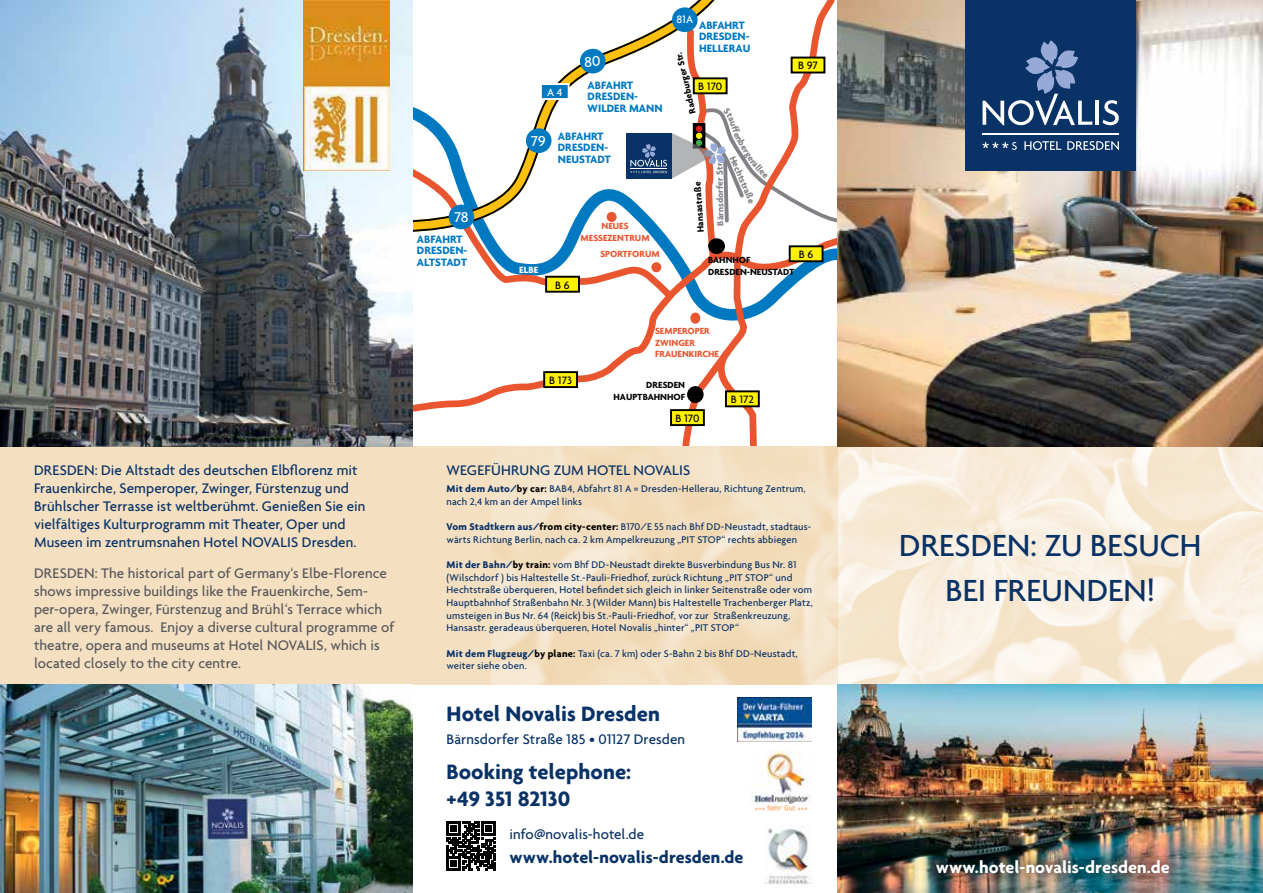
<style>
.page{position:relative;width:1263px;height:893px;background:#fff}
.page>*{position:absolute;margin:0;border:0;box-sizing:border-box;transform-origin:0 0}
.t1{font:500 33px/45px "Agenda";letter-spacing:.005em;color:#093266;text-align:center}
.t2{font:700 22.5px/27px "Agenda";color:#093266}
.t3{font:700 18px "Agenda";letter-spacing:.005em;color:#fff}
.t4{font:700 18px "Agenda";letter-spacing:.005em;color:#093266}
.t5{font:500 15.45px "Agenda";color:#fff}
.t6{font:500 15px/18px "Agenda";letter-spacing:.005em;color:#093266}
.t7{font:500 15px/18px "Agenda";letter-spacing:.005em;color:#58595b}
.t8{font:700 11.55px/11.6px "Agenda";color:#0079c1}
.t9{font:500 11.55px "Agenda";color:#000}
.t10{font:500 11.55px "Agenda";color:#fff}
.t11{font:500 10.5px/12.6px "Agenda";letter-spacing:.015em;color:#093266}
.t12{font:700 9.75px "Agenda";color:#fff}
.t13{font:700 9.6px/11.6px "Agenda";color:#000}
.t14{font:700 9.6px/11.6px "Agenda";color:#e9552f}
.t15{font:700 9.6px "Agenda";color:#808285}
.s1{font-weight:700}
.s2{font-weight:700;color:#000}
</style>
<div class="page">
<svg style="left:412px;top:303px;width:257px;height:112px"></svg>
<svg style="left:678px;top:0;width:160px;height:446px"></svg>
<svg style="left:412px;top:0;width:319px;height:107px"></svg>
<svg style="left:691px;top:78px;width:33px;height:16px"></svg>
<div style="left:693px;top:77px;width:34px;height:17px;border:2px solid #000"></div>
<svg style="left:542px;top:372px;width:33px;height:16px"></svg>
<div style="left:543px;top:371px;width:35px;height:17px;border:2px solid #000"></div>
<svg style="left:668px;top:410px;width:34px;height:13px"></svg>
<div style="left:670px;top:409px;width:35px;height:17px;border:2px solid #000"></div>
<svg style="left:715px;top:346px;width:45px;height:100px"></svg>
<div style="left:725px;top:390px;width:35px;height:17px;border:2px solid #000"></div>
<svg style="left:791px;top:47px;width:33px;height:27px"></svg>
<div style="left:791px;top:57px;width:34px;height:16px;border:2px solid #000"></div>
<div style="left:581px;top:50px;width:24px;height:23px;background:#0079c1;border-radius:50%"></div>
<div style="left:580px;top:49px;width:26px;height:25px;border:2px solid #0079c1;border-radius:50%"></div>
<div style="left:673px;top:8px;width:24px;height:23px;background:#0079c1;border-radius:50%"></div>
<div style="left:672px;top:7px;width:26px;height:25px;border:2px solid #0079c1;border-radius:50%"></div>
<div style="left:688px;top:387px;width:15px;height:15px;background:#000;border-radius:50%"></div>
<div style="left:687px;top:386px;width:17px;height:17px;border:2px solid #000;border-radius:50%"></div>
<div style="left:691px;top:313px;width:8px;height:10px;background:#e9552f;border-radius:50%"></div>
<div style="left:690px;top:313px;width:10px;height:11px;border:2px solid #e9552f;border-radius:50%"></div>
<div style="left:541px;top:84px;width:28px;height:15px;background:#0079c1"></div>
<div style="left:540px;top:83px;width:30px;height:17px;border:2px solid #fff"></div>
<div style="left:0;top:446px;width:838px;height:239px;background:#f4dfc1"></div>
<img style="left:491px;top:446px;width:772px;height:239px">
<img style="left:838px;top:685px;width:425px;height:208px">
<img style="left:838px;top:0;width:425px;height:446px">
<div style="left:965px;top:0;width:171px;height:171px;background:#093266"></div>
<hr style="left:982px;top:133px;width:137px;height:1px;background:#fff">
<hr style="left:1095px;top:101px;width:4px;height:24px;background:#fff">
<svg style="left:1102px;top:100px;width:17px;height:25px"></svg>
<svg style="left:982px;top:40px;width:110px;height:85px"></svg>
<svg style="left:982px;top:142px;width:35px;height:8px"></svg>
<svg style="left:1024px;top:141px;width:37px;height:9px"></svg>
<svg style="left:1067px;top:141px;width:52px;height:9px"></svg>
<img style="left:925px;top:849px;width:255px;height:35px">
<img style="left:0;top:0;width:412px;height:446px">
<img style="left:304px;top:0;width:85px;height:171px">
<img style="left:0;top:685px;width:412px;height:208px">
<svg style="left:446px;top:821px;width:50px;height:50px"></svg>
<svg style="left:447px;top:822px;width:49px;height:49px"></svg>
<img style="left:750px;top:751px;width:59px;height:60px">
<img style="left:737px;top:698px;width:74px;height:43px">
<img style="left:765px;top:826px;width:46px;height:59px">
<svg style="left:412px;top:107px;width:426px;height:196px"></svg>
<p class="t6" style="left:34px;top:461px;width:333px">DRESDEN: Die Altstadt des deutschen Elbflorenz mit Frauenkirche, Semperoper, Zwinger, Fürstenzug und Brühlscher Terrasse ist weltberühmt. Genießen Sie ein vielfältiges Kulturprogramm mit Theater, Oper und Museen im zentrumsnahen Hotel NOVALIS Dresden.</p>
<p class="t7" style="left:34px;top:564px;width:362px">DRESDEN: The historical part of Germany‘s Elbe-Florence shows impressive buildings like the Frauenkirche, Sem&shy;per-opera, Zwinger, Fürstenzug and Brühl‘s Terrace which are all very famous. Enjoy a diverse cultural programme of theatre, opera and museums at Hotel NOVALIS, which is located closely to the city centre.</p>
<h3 class="t5" style="left:454px;top:207px;width:16px">78</h3>
<p class="t8" style="left:417px;top:233px;width:52px">ABFAHRT<br>DRESDEN-<br>ALTSTADT</p>
<p class="t10" style="left:547px;top:85px;width:17px">A 4</p>
<p class="t8" style="left:588px;top:79px;width:76px">ABFAHRT<br>DRESDEN-<br>WILDER MANN</p>
<p class="t8" style="left:558px;top:130px;width:55px">ABFAHRT<br>DRESDEN-<br>NEUSTADT</p>
<p class="t12" style="left:519px;top:264px;width:21px">ELBE</p>
<p class="t9" style="left:555px;top:278px;width:16px">B 6</p>
<p class="t14" style="left:581px;top:220px;width:70px;text-align:center">NEUES<br>MESSEZENTRUM</p>
<p class="t14" style="left:600px;top:248px;width:61px">SPORTFORUM</p>
<p class="t10" style="left:676px;top:12px;width:18px">81A</p>
<p class="t8" style="left:699px;top:19px;width:53px">ABFAHRT<br>DRESDEN-<br>HELLERAU</p>
<p class="t13" style="left:687px;top:115px;width:64px;rotate:-103deg">Radeburger Str.</p>
<p class="t9" style="left:698px;top:80px;width:25px">B 170</p>
<p class="t13" style="left:695px;top:233px;width:52px;rotate:-94deg">Hansastraße</p>
<p class="t15" style="left:715px;top:226px;width:66px;rotate:-91deg">Bärnsdorfer Str.</p>
<p class="t15" style="left:738px;top:154px;width:52px;rotate:67deg">Hechtstraße</p>
<p class="t9" style="left:798px;top:59px;width:21px">B 97</p>
<p class="t9" style="left:799px;top:247px;width:16px">B 6</p>
<p class="t13" style="left:708px;top:254px;width:88px">BAHNHOF<br>DRESDEN-NEUSTADT</p>
<p class="t9" style="left:549px;top:373px;width:24px">B 173</p>
<p class="t14" style="left:655px;top:325px;width:66px">SEMPEROPER<br>ZWINGER<br>FRAUENKIRCHE</p>
<p class="t13" style="left:613px;top:379px;width:73px;text-align:right">DRESDEN<br>HAUPTBAHNHOF</p>
<p class="t9" style="left:675px;top:411px;width:25px">B 170</p>
<p class="t9" style="left:731px;top:392px;width:25px">B 172</p>
<h3 class="t6" style="left:446px;top:461px;width:245px">WEGEFÜHRUNG ZUM HOTEL NOVALIS</h3>
<p class="t11" style="left:446px;top:482px;width:361px"><span class="s1">Mit dem Auto/</span><span class="s2">by car:</span> BAB4, Abfahrt 81 A = Dresden-Hellerau, Richtung Zentrum, nach 2,4 km an der Ampel links</p>
<p class="t11" style="left:446px;top:520px;width:366px"><span class="s1">Vom Stadtkern aus/</span><span class="s2">from city-center:</span> B170/E 55 nach Bhf DD-Neustadt, stadtaus&shy;wärts Richtung Berlin, nach ca. 2 km Ampelkreuzung „PIT STOP“ rechts abbiegen</p>
<p class="t11" style="left:446px;top:558px;width:368px"><span class="s1">Mit der Bahn/</span><span class="s2">by train:</span> vom Bhf DD-Neustadt direkte Busverbindung Bus Nr. 81 (Wilschdorf ) bis Haltestelle St.-Pauli-Friedhof, zurück Richtung „PIT STOP“ und Hechtstraße überqueren, Hotel befindet sich gleich in linker Seitenstraße oder vom Hauptbahnhof Straßenbahn Nr. 3 (Wilder Mann) bis Haltestelle Trachenberger Platz, umsteigen in Bus Nr. 64 (Reick) bis St.-Pauli-Friedhof, vor zur Straßenkreuzung, Hansastr. geradeaus überqueren, Hotel Novalis „hinter“ „PIT STOP“</p>
<p class="t11" style="left:446px;top:647px;width:353px"><span class="s1">Mit dem Flugzeug/</span><span class="s2">by plane:</span> Taxi (ca. 7 km) oder S-Bahn 2 bis Bhf DD-Neustadt, weiter siehe oben.</p>
<h2 class="t2" style="left:446px;top:700px;width:215px">Hotel Novalis Dresden</h2>
<h3 class="t6" style="left:446px;top:730px;width:240px">Bärnsdorfer Straße 185 • 01127 Dresden</h3>
<h2 class="t2" style="left:446px;top:758px;width:186px">Booking telephone: +49 351 82130</h2>
<h3 class="t6" style="left:509px;top:825px;width:136px">info@novalis-hotel.de</h3>
<h3 class="t4" style="left:509px;top:846px;width:235px">www.hotel-novalis-dresden.de</h3>
<h1 class="t1" style="left:899px;top:522px;width:304px">DRESDEN: ZU BESUCH<br>BEI FREUNDEN!</h1>
<h3 class="t3" style="left:936px;top:856px;width:235px">www.hotel-novalis-dresden.de</h3>
</div>
